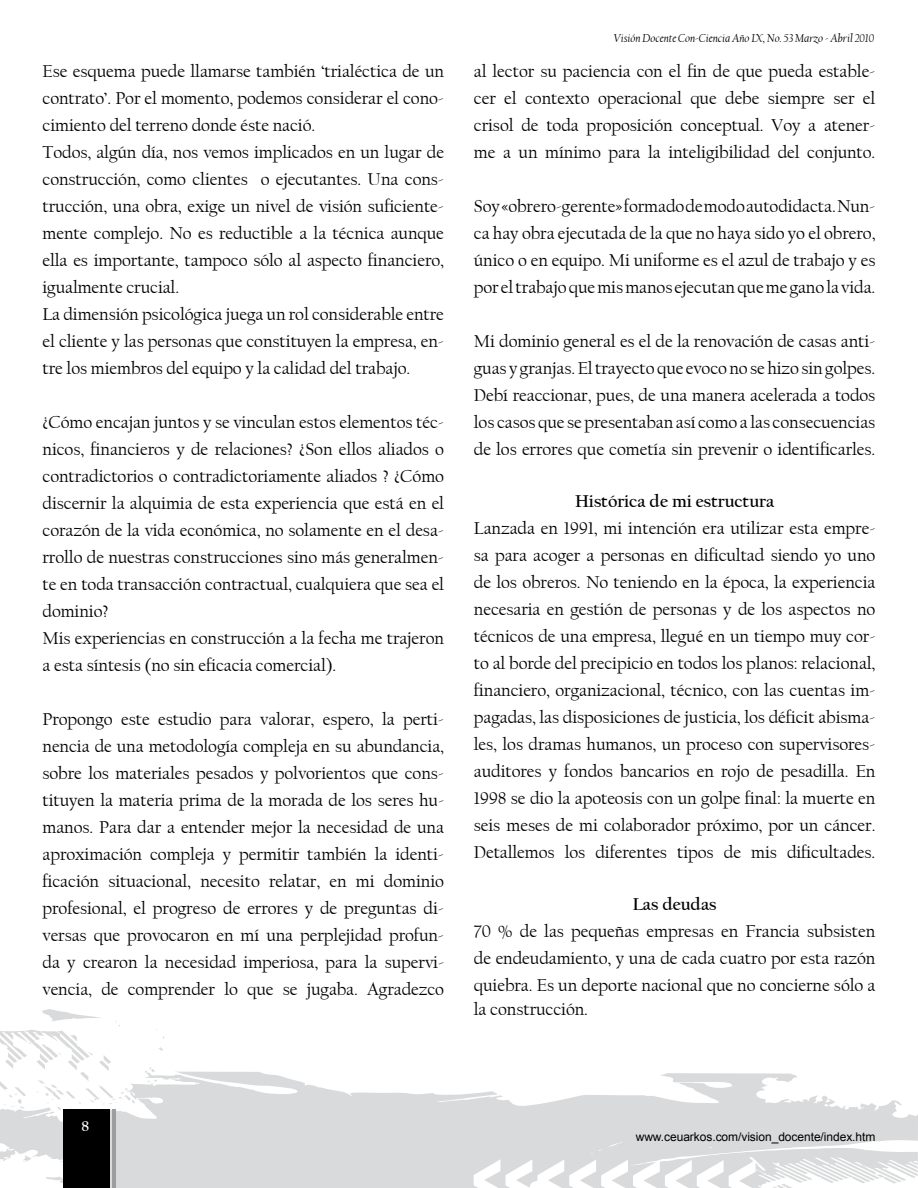
<style>
.page{position:relative;width:918px;height:1188px;background:#fff}
.page>*{position:absolute;margin:0;border:0;box-sizing:border-box;transform-origin:0 0}
.t1{font:18px/27px "Californian FB";letter-spacing:-.005em;color:#000;text-align:justify}
.t2{font:700 18px "Californian FB";letter-spacing:-.005em;color:#000}
.t3{font:700 15px "Californian FB";color:#fff}
.t4{font:italic 12px "Californian FB";letter-spacing:-.005em;color:#000}
.t5{font:12px "Arial";letter-spacing:-.005em;color:#000}
</style>
<div class="page">
<svg style="left:0;top:1072px;width:917px;height:116px;fill:#d9dadb"></svg>
<svg style="left:474px;top:1135px;width:292px;height:53px"></svg>
<svg style="left:0;top:1009px;width:166px;height:105px"></svg>
<div style="left:64px;top:1110px;width:46px;height:78px;background:#000"></div>
<hr style="left:113px;top:1110px;width:3px;height:78px;background:#9c9d9f">
<svg style="left:917px;top:1114px;width:1px;height:62px"></svg>
<p class="t1" style="left:43px;top:58px;width:403px;text-align:left">Ese esquema puede llamarse también ‘trialéctica de un contrato’. Por el momento, podemos considerar el cono&shy;cimiento del terreno donde éste nació.<br>Todos, algún día, nos vemos implicados en un lugar de construcción, como clientes o ejecutantes. Una cons&shy;trucción, una obra, exige un nivel de visión suficiente&shy;mente complejo. No es reductible a la técnica aunque ella es importante, tampoco sólo al aspecto financiero, igualmente crucial.<br>La dimensión psicológica juega un rol considerable entre el cliente y las personas que constituyen la empresa, en&shy;tre los miembros del equipo y la calidad del trabajo.</p>
<p class="t1" style="left:43px;top:409px;width:403px;text-align:left">¿Cómo encajan juntos y se vinculan estos elementos téc&shy;nicos, financieros y de relaciones? ¿Son ellos aliados o contradictorios o contradictoriamente aliados ? ¿Cómo discernir la alquimia de esta experiencia que está en el corazón de la vida económica, no solamente en el desa&shy;rrollo de nuestras construcciones sino más generalmen&shy;te en toda transacción contractual, cualquiera que sea el dominio?<br>Mis experiencias en construcción a la fecha me trajeron a esta síntesis (no sin eficacia comercial).</p>
<p class="t1" style="left:43px;top:706px;width:403px">Propongo este estudio para valorar, espero, la perti&shy;nencia de una metodología compleja en su abundancia, sobre los materiales pesados y polvorientos que cons&shy;tituyen la materia prima de la morada de los seres hu&shy;manos. Para dar a entender mejor la necesidad de una aproximación compleja y permitir también la identi&shy;ficación situacional, necesito relatar, en mi dominio profesional, el progreso de errores y de preguntas di&shy;versas que provocaron en mí una perplejidad profun&shy;da y crearon la necesidad imperiosa, para la supervi&shy;vencia, de comprender lo que se jugaba. Agradezco</p>
<p class="t4" style="left:614px;top:31px;width:262px">Visión Docente Con-Ciencia Año IX, No. 53 Marzo - Abril 2010</p>
<p class="t1" style="left:474px;top:58px;width:403px">al lector su paciencia con el fin de que pueda estable&shy;cer el contexto operacional que debe siempre ser el crisol de toda proposición conceptual. Voy a atener&shy;me a un mínimo para la inteligibilidad del conjunto.</p>
<p class="t1" style="left:474px;top:193px;width:403px">Soy «obrero-gerente» formado de modo autodidacta. Nun&shy;ca hay obra ejecutada de la que no haya sido yo el obrero, único o en equipo. Mi uniforme es el azul de trabajo y es por el trabajo que mis manos ejecutan que me gano la vida.</p>
<p class="t1" style="left:474px;top:328px;width:403px">Mi dominio general es el de la renovación de casas anti&shy;guas y granjas. El trayecto que evoco no se hizo sin golpes.<br>Debí reaccionar, pues, de una manera acelerada a todos los casos que se presentaban así como a las consecuencias de los errores que cometía sin prevenir o identificarles.</p>
<p class="t2" style="left:575px;top:491px;width:201px">Histórica de mi estructura</p>
<p class="t1" style="left:474px;top:515px;width:403px">Lanzada en 1991, mi intención era utilizar esta empre&shy;sa para acoger a personas en dificultad siendo yo uno de los obreros. No teniendo en la época, la experiencia necesaria en gestión de personas y de los aspectos no técnicos de una empresa, llegué en un tiempo muy cor&shy;to al borde del precipicio en todos los planos: relacional, financiero, organizacional, técnico, con las cuentas im&shy;pagadas, las disposiciones de justicia, los déficit abisma&shy;les, los dramas humanos, un proceso con supervisores&shy;auditores y fondos bancarios en rojo de pesadilla. En 1998 se dio la apoteosis con un golpe final: la muerte en seis meses de mi colaborador próximo, por un cáncer.<br>Detallemos los diferentes tipos de mis dificultades.</p>
<p class="t2" style="left:633px;top:894px;width:86px">Las deudas</p>
<p class="t1" style="left:474px;top:918px;width:403px">70 % de las pequeñas empresas en Francia subsisten de endeudamiento, y una de cada cuatro por esta razón quiebra. Es un deporte nacional que no concierne sólo a</p>
<p class="t1" style="left:474px;top:996px;width:116px">la construcción.</p>
<p class="t3" style="left:81px;top:1118px;width:9px">8</p>
<p class="t5" style="left:636px;top:1129px;width:241px">www.ceuarkos.com/vision_docente/index.htm</p>
</div>
